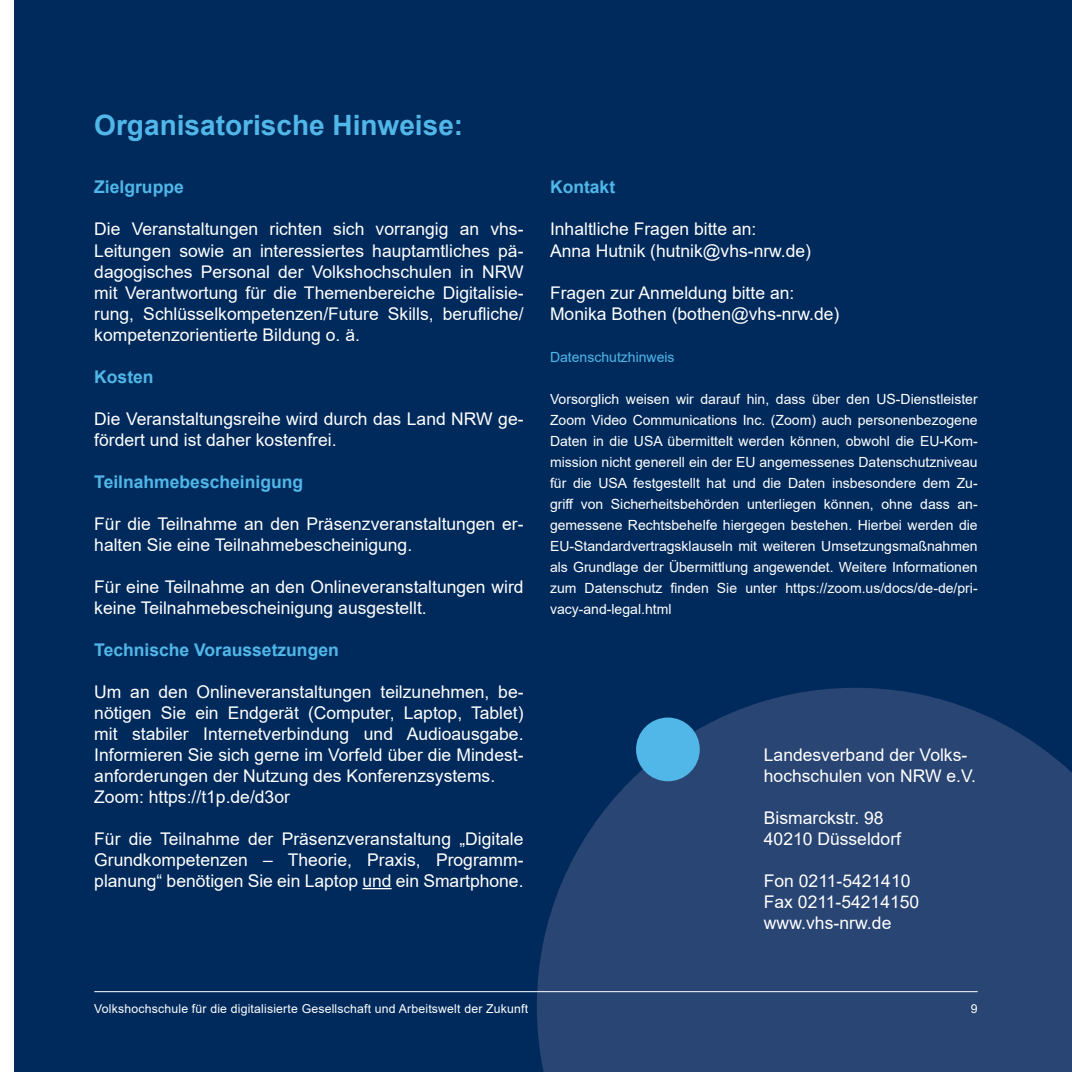
<style>
.page{position:relative;width:1072px;height:1072px;background:#fff}
.page>*{position:absolute;margin:0;border:0;box-sizing:border-box;transform-origin:0 0}
.Headline_Blau_20pt{font:700 28px "Arial";color:#50b7e8}
.Fließtext_Blocksatz{font:17.5px/21px "Arial";color:#fff;text-align:justify}
.Fließtext_Flattersat{font:17.5px "Arial";color:#fff}
.Fließtext_Blocksatz-2{font:700 17.5px "Arial";color:#50b7e8}
.Absender_Rückseite_b{font:17.5px "Arial";letter-spacing:.005em;color:#fff}
.Fließtext_Blocksatz-3{font:14px/21px "Arial";color:#fff;text-align:justify}
.Fließtext_Blocksatz-4{font:14px "Arial";color:#50b7e8}
.t1{font:12.25px "Arial";letter-spacing:.015em;color:#fff}
</style>
<div class="page">
<div style="left:15px;top:0;width:1056px;height:1071px;background:#002a5c"></div>
<svg style="left:537px;top:688px;width:534px;height:383px;background:#234170"></svg>
<div style="left:636px;top:717px;width:63px;height:64px;background:#50b7e8;border-radius:50%"></div>
<svg style="left:362px;top:888px;width:29px;height:1px"></svg>
<hr style="left:94px;top:991px;width:883px;height:1px;background:#fff">
<p class="Headline_Blau_20pt" style="left:94px;top:105px;width:370px">Organisatorische Hinweise:</p>
<p class="Fließtext_Blocksatz-2" style="left:94px;top:175px;width:91px">Zielgruppe</p>
<p class="Fließtext_Blocksatz" style="left:94px;top:219px;width:431px">Die Veranstaltungen richten sich vorrangig an vhs-Leitungen sowie an interessiertes hauptamtliches pä&shy;dagogisches Personal der Volkshochschulen in NRW mit Verantwortung für die Themenbereiche Digitalisie&shy;rung, Schlüsselkompetenzen/Future Skills, berufliche/ kompetenzorientierte Bildung o. ä.</p>
<p class="Fließtext_Blocksatz-2" style="left:94px;top:364px;width:61px">Kosten</p>
<p class="Fließtext_Blocksatz" style="left:94px;top:408px;width:431px">Die Veranstaltungsreihe wird durch das Land NRW ge&shy;fördert und ist daher kostenfrei.</p>
<p class="Fließtext_Blocksatz-2" style="left:94px;top:469px;width:210px">Teilnahmebescheinigung</p>
<p class="Fließtext_Blocksatz" style="left:94px;top:513px;width:431px">Für die Teilnahme an den Präsenzveranstaltungen er&shy;halten Sie eine Teilnahmebescheinigung.</p>
<p class="Fließtext_Blocksatz" style="left:94px;top:576px;width:431px">Für eine Teilnahme an den Onlineveranstaltungen wird keine Teilnahmebescheinigung ausgestellt.</p>
<p class="Fließtext_Blocksatz-2" style="left:94px;top:637px;width:246px">Technische Voraussetzungen</p>
<p class="Fließtext_Blocksatz" style="left:94px;top:681px;width:431px">Um an den Onlineveranstaltungen teilzunehmen, be&shy;nötigen Sie ein Endgerät (Computer, Laptop, Tablet) mit stabiler Internetverbindung und Audioausgabe.<br>Informieren Sie sich gerne im Vorfeld über die Mindest&shy;anforderungen der Nutzung des Konferenzsystems.</p>
<p class="Fließtext_Blocksatz" style="left:94px;top:786px;width:197px">Zoom: https://t1p.de/d3or</p>
<p class="Fließtext_Blocksatz" style="left:94px;top:828px;width:431px">Für die Teilnahme der Präsenzveranstaltung „Digitale Grundkompetenzen – Theorie, Praxis, Programm&shy;planung“ benötigen Sie ein Laptop und ein Smartphone.</p>
<p class="Fließtext_Blocksatz-2" style="left:550px;top:175px;width:67px">Kontakt</p>
<p class="Fließtext_Blocksatz" style="left:550px;top:219px;width:208px">Inhaltliche Fragen bitte an:</p>
<p class="Fließtext_Blocksatz" style="left:550px;top:240px;width:262px">Anna Hutnik (hutnik@vhs-nrw.de)</p>
<p class="Fließtext_Blocksatz" style="left:550px;top:282px;width:246px">Fragen zur Anmeldung bitte an:</p>
<p class="Fließtext_Blocksatz" style="left:550px;top:303px;width:291px">Monika Bothen (bothen@vhs-nrw.de)</p>
<p class="Fließtext_Blocksatz-4" style="left:550px;top:347px;width:126px">Datenschutzhinweis</p>
<p class="Fließtext_Blocksatz-3" style="left:550px;top:388px;width:429px">Vorsorglich weisen wir darauf hin, dass über den US-Dienstleister Zoom Video Communications Inc. (Zoom) auch personenbezogene Daten in die USA übermittelt werden können, obwohl die EU-Kom&shy;mission nicht generell ein der EU angemessenes Datenschutzniveau für die USA festgestellt hat und die Daten insbesondere dem Zu&shy;griff von Sicherheitsbehörden unterliegen können, ohne dass an&shy;gemessene Rechtsbehelfe hiergegen bestehen. Hierbei werden die EU-Standardvertragsklauseln mit weiteren Umsetzungsmaßnahmen als Grundlage der Übermittlung angewendet. Weitere Informationen zum Datenschutz finden Sie unter https://zoom.us/docs/de-de/pri&shy;vacy-and-legal.html</p>
<p class="Fließtext_Flattersat" style="left:764px;top:742px;width:205px">Landesverband der Volks-</p>
<p class="Fließtext_Flattersat" style="left:764px;top:763px;width:214px">hochschulen von NRW e.V.</p>
<p class="Fließtext_Flattersat" style="left:764px;top:805px;width:121px">Bismarckstr. 98</p>
<p class="Fließtext_Flattersat" style="left:764px;top:826px;width:139px">40210 Düsseldorf</p>
<p class="Fließtext_Flattersat" style="left:764px;top:868px;width:148px">Fon 0211-5421410</p>
<p class="Fließtext_Flattersat" style="left:764px;top:889px;width:157px">Fax 0211-54214150</p>
<p class="Absender_Rückseite_b" style="left:764px;top:910px;width:129px">www.vhs-nrw.de</p>
<p class="t1" style="left:94px;top:1000px;width:435px">Volkshochschule für die digitalisierte Gesellschaft und Arbeitswelt der Zukunft</p>
<p class="t1" style="left:970px;top:1000px;width:8px">9</p>
</div>
